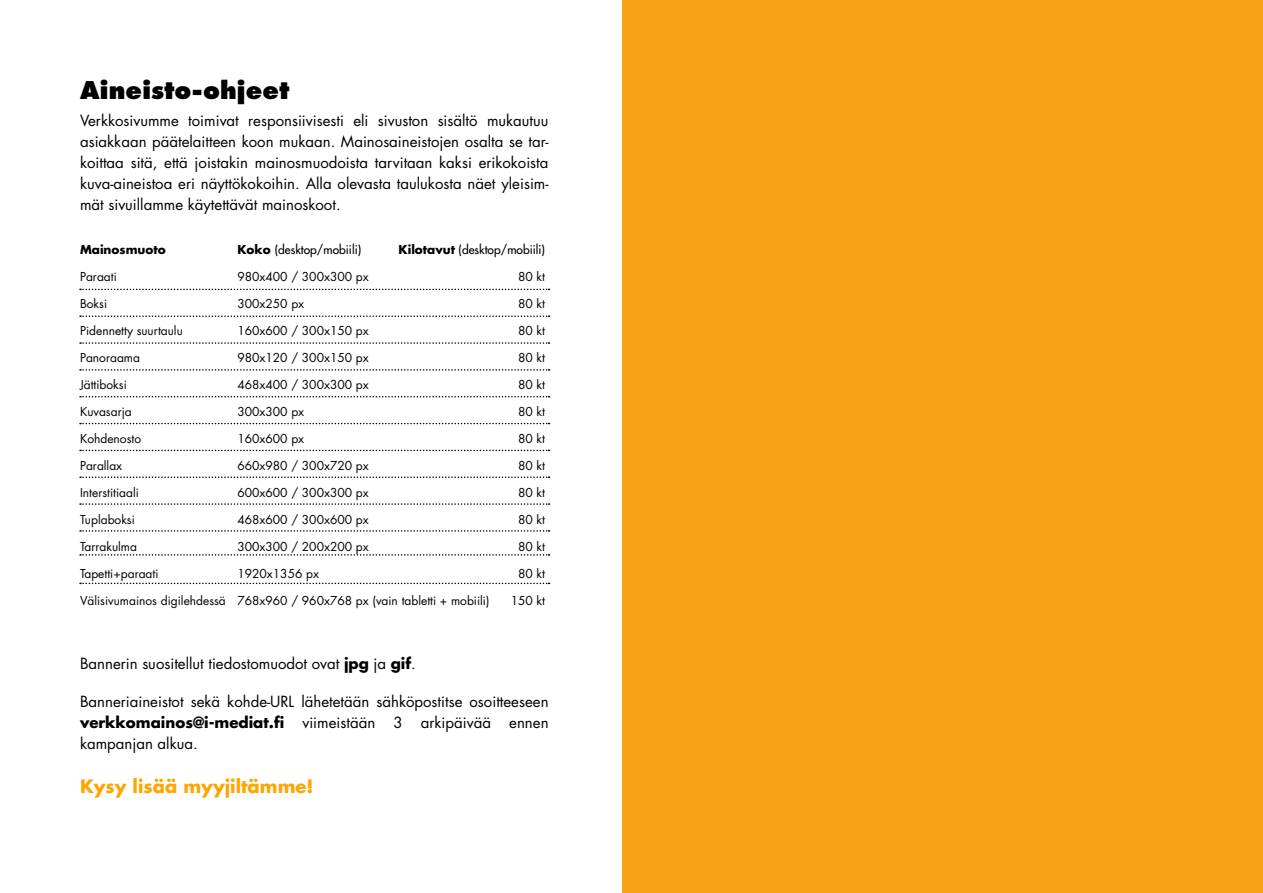
<style>
.page{position:relative;width:1263px;height:893px;background:#fff}
.page>*{position:absolute;margin:0;border:0;box-sizing:border-box;transform-origin:0 0}
.t1{font:800 23.85px "Futura";color:#000}
.t2{font:700 18px "Futura";color:#ffa500}
.t3{font:15px/21px "Futura";color:#000;text-align:justify}
.t4{font:12px "Futura";color:#000}
.t5{font:12px "Futura";color:#000}
.t6{font:700 12px "Futura";color:#000}
.s1{font-weight:700}
</style>
<div class="page">
<div style="left:622px;top:0;width:641px;height:893px;background:#f6a316"></div>
<svg style="left:80px;top:289px;width:470px;height:1px"></svg>
<svg style="left:80px;top:315px;width:470px;height:2px"></svg>
<svg style="left:80px;top:342px;width:470px;height:2px"></svg>
<svg style="left:80px;top:369px;width:470px;height:2px"></svg>
<svg style="left:80px;top:396px;width:470px;height:1px"></svg>
<svg style="left:80px;top:423px;width:470px;height:1px"></svg>
<svg style="left:80px;top:450px;width:470px;height:1px"></svg>
<svg style="left:80px;top:476px;width:470px;height:2px"></svg>
<svg style="left:80px;top:503px;width:470px;height:2px"></svg>
<svg style="left:80px;top:530px;width:470px;height:2px"></svg>
<svg style="left:80px;top:583px;width:470px;height:1px"></svg>
<svg style="left:80px;top:554px;width:470px;height:2px"></svg>
<h1 class="t1" style="left:80px;top:75px;width:211px">Aineisto-ohjeet</h1>
<p class="t3" style="left:80px;top:110px;width:470px">Verkkosivumme toimivat responsiivisesti eli sivuston sisältö mukautuu asiakkaan päätelaitteen koon mukaan. Mainosaineistojen osalta se tar&shy;koittaa sitä, että joistakin mainosmuodoista tarvitaan kaksi erikokoista kuva-aineistoa eri näyttökokoihin. Alla olevasta taulukosta näet yleisim&shy;mät sivuillamme käytettävät mainoskoot.</p>
<p class="t6" style="left:80px;top:242px;width:87px">Mainosmuoto</p>
<p class="t5" style="left:237px;top:242px;width:125px"><span class="s1">Koko</span> (desktop/mobiili)</p>
<p class="t5" style="left:399px;top:242px;width:148px"><span class="s1">Kilotavut</span> (desktop/mobiili)</p>
<p class="t4" style="left:80px;top:269px;width:38px">Paraati</p>
<p class="t4" style="left:237px;top:269px;width:133px">980x400 / 300x300 px</p>
<p class="t4" style="left:518px;top:269px;width:28px">80 kt</p>
<p class="t4" style="left:80px;top:296px;width:29px">Boksi</p>
<p class="t4" style="left:237px;top:296px;width:68px">300x250 px</p>
<p class="t4" style="left:518px;top:296px;width:28px">80 kt</p>
<p class="t4" style="left:80px;top:323px;width:104px">Pidennetty suurtaulu</p>
<p class="t4" style="left:237px;top:323px;width:133px">160x600 / 300x150 px</p>
<p class="t4" style="left:518px;top:323px;width:28px">80 kt</p>
<p class="t4" style="left:80px;top:350px;width:62px">Panoraama</p>
<p class="t4" style="left:237px;top:350px;width:133px">980x120 / 300x150 px</p>
<p class="t4" style="left:518px;top:350px;width:28px">80 kt</p>
<p class="t4" style="left:80px;top:377px;width:48px">Jättiboksi</p>
<p class="t4" style="left:237px;top:377px;width:133px">468x400 / 300x300 px</p>
<p class="t4" style="left:518px;top:377px;width:28px">80 kt</p>
<p class="t4" style="left:80px;top:404px;width:53px">Kuvasarja</p>
<p class="t4" style="left:237px;top:404px;width:68px">300x300 px</p>
<p class="t4" style="left:518px;top:404px;width:28px">80 kt</p>
<p class="t4" style="left:80px;top:431px;width:63px">Kohdenosto</p>
<p class="t4" style="left:237px;top:431px;width:68px">160x600 px</p>
<p class="t4" style="left:518px;top:431px;width:28px">80 kt</p>
<p class="t4" style="left:80px;top:458px;width:44px">Parallax</p>
<p class="t4" style="left:237px;top:458px;width:133px">660x980 / 300x720 px</p>
<p class="t4" style="left:518px;top:458px;width:28px">80 kt</p>
<p class="t4" style="left:80px;top:485px;width:60px">Interstitiaali</p>
<p class="t4" style="left:237px;top:485px;width:133px">600x600 / 300x300 px</p>
<p class="t4" style="left:518px;top:485px;width:28px">80 kt</p>
<p class="t4" style="left:80px;top:512px;width:56px">Tuplaboksi</p>
<p class="t4" style="left:237px;top:512px;width:133px">468x600 / 300x600 px</p>
<p class="t4" style="left:518px;top:512px;width:28px">80 kt</p>
<p class="t4" style="left:80px;top:539px;width:58px">Tarrakulma</p>
<p class="t4" style="left:237px;top:539px;width:133px">300x300 / 200x200 px</p>
<p class="t4" style="left:518px;top:539px;width:28px">80 kt</p>
<p class="t4" style="left:80px;top:566px;width:80px">Tapetti+paraati</p>
<p class="t4" style="left:237px;top:566px;width:83px">1920x1356 px</p>
<p class="t4" style="left:518px;top:566px;width:28px">80 kt</p>
<p class="t4" style="left:80px;top:593px;width:411px">Välisivumainos digilehdessä 768x960 / 960x768 px (vain tabletti + mobiili)</p>
<p class="t4" style="left:511px;top:593px;width:36px">150 kt</p>
<p class="t3" style="left:80px;top:654px;width:337px">Bannerin suositellut tiedostomuodot ovat <span class="s1">jpg</span> ja <span class="s1">gif</span>.</p>
<p class="t3" style="left:80px;top:692px;width:470px">Banneriaineistot sekä kohde-URL lähetetään sähköpostitse osoitteeseen <span class="s1">verkkomainos@i-mediat.fi</span> viimeistään 3 arkipäivää ennen kampanjan alkua.</p>
<p class="t2" style="left:80px;top:775px;width:235px">Kysy lisää myyjiltämme!</p>
</div>
